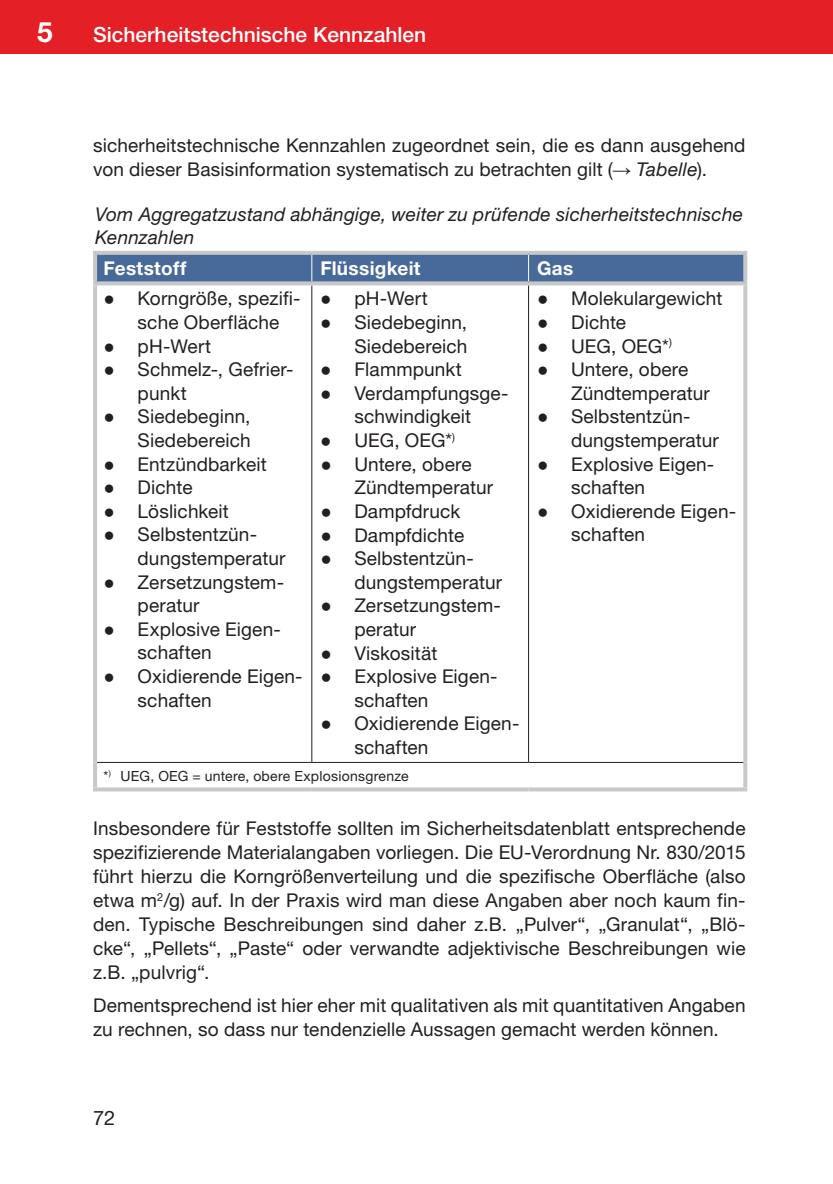
<style>
.page{position:relative;width:833px;height:1184px;background:#fff}
.page>*{position:absolute;margin:0;border:0;box-sizing:border-box;transform-origin:0 0}
.t1{font:700 28px "Helvetica Neue LT Std";color:#fff}
.t2{font:500 21px "Helvetica Neue LT Std";color:#fff}
.t3{font:20px "Helvetica Neue LT Std";color:#231f20}
.t4{font:19px/23.6px "Helvetica Neue LT Std";letter-spacing:.005em;color:#231f20}
.t5{font:italic 19px/23.6px "Helvetica Neue LT Std";letter-spacing:.01em;color:#231f20}
.t6{font:700 19px "Helvetica Neue LT Std";letter-spacing:.015em;color:#fff}
.t7{font:14px "Helvetica Neue LT Std";letter-spacing:.02em;color:#231f20}
.s1{font-family:"Arial"}
.s2{font-style:italic}
.s3{font-family:"Times New Roman"}
</style>
<div class="page">
<div style="left:0;top:0;width:832px;height:53px;background:#e41f25"></div>
<hr style="left:311px;top:285px;width:1px;height:477px;background:#231f20">
<hr style="left:528px;top:285px;width:1px;height:477px;background:#231f20">
<hr style="left:93px;top:251px;width:219px;height:4px;background:#c7c8ca">
<hr style="left:93px;top:255px;width:4px;height:26px;background:#c7c8ca">
<hr style="left:312px;top:251px;width:216px;height:4px;background:#c7c8ca">
<hr style="left:528px;top:251px;width:219px;height:4px;background:#c7c8ca">
<hr style="left:743px;top:255px;width:4px;height:26px;background:#c7c8ca">
<svg style="left:95px;top:253px;width:650px;height:28px;background:#50709d"></svg>
<svg style="left:93px;top:281px;width:219px;height:4px"></svg>
<hr style="left:93px;top:285px;width:4px;height:477px;background:#c7c8ca">
<svg style="left:312px;top:281px;width:216px;height:4px"></svg>
<svg style="left:528px;top:281px;width:219px;height:4px"></svg>
<svg style="left:743px;top:285px;width:4px;height:477px;background:#cbccce"></svg>
<hr style="left:93px;top:762px;width:4px;height:25px;background:#c7c8ca">
<svg style="left:743px;top:762px;width:4px;height:25px"></svg>
<svg style="left:93px;top:787px;width:219px;height:4px"></svg>
<svg style="left:312px;top:787px;width:216px;height:4px"></svg>
<svg style="left:528px;top:787px;width:219px;height:4px"></svg>
<hr style="left:97px;top:762px;width:215px;height:1px;background:#231f20">
<hr style="left:312px;top:762px;width:216px;height:1px;background:#231f20">
<hr style="left:528px;top:762px;width:215px;height:1px;background:#231f20">
<h1 class="t1" style="left:37px;top:15px;width:17px">5</h1>
<p class="t2" style="left:93px;top:22px;width:334px">Sicherheitstechnische Kennzahlen</p>
<p class="t4" style="left:93px;top:133px;width:653px">sicherheitstechnische Kennzahlen zugeordnet sein, die es dann ausgehend von dieser Basisinformation systematisch zu betrachten gilt (<span class="s1">→</span> <span class="s2">Tabelle</span>).</p>
<p class="t5" style="left:95px;top:202px;width:649px">Vom Aggregatzustand abhängige, weiter zu prüfende sicherheitstechnische<br>Kennzahlen</p>
<p class="t6" style="left:104px;top:256px;width:84px">Feststoff</p>
<p class="t6" style="left:320px;top:256px;width:102px">Flüssigkeit</p>
<p class="t6" style="left:537px;top:256px;width:38px">Gas</p>
<p class="t4" style="left:138px;top:287px;width:164px;text-indent:-34px"><span class="s3">●</span> Korngröße, spezifi&shy;sche Oberfläche</p>
<p class="t4" style="left:104px;top:334px;width:109px"><span class="s3">●</span> pH-Wert</p>
<p class="t4" style="left:138px;top:357px;width:157px;text-indent:-34px"><span class="s3">●</span> Schmelz-, Gefrier&shy;punkt</p>
<p class="t4" style="left:104px;top:405px;width:149px;text-align:right"><span class="s3">●</span> Siedebeginn,<br>Siedebereich</p>
<p class="t4" style="left:104px;top:452px;width:165px"><span class="s3">●</span> Entzündbarkeit</p>
<p class="t4" style="left:104px;top:475px;width:90px"><span class="s3">●</span> Dichte</p>
<p class="t4" style="left:104px;top:499px;width:127px"><span class="s3">●</span> Löslichkeit</p>
<p class="t4" style="left:138px;top:523px;width:149px;text-indent:-34px"><span class="s3">●</span> Selbstentzün&shy;dungstemperatur</p>
<p class="t4" style="left:138px;top:570px;width:148px;text-indent:-34px"><span class="s3">●</span> Zersetzungstem&shy;peratur</p>
<p class="t4" style="left:138px;top:617px;width:145px;text-indent:-34px"><span class="s3">●</span> Explosive Eigen&shy;schaften</p>
<p class="t4" style="left:138px;top:664px;width:166px;text-indent:-34px"><span class="s3">●</span> Oxidierende Eigen&shy;schaften</p>
<p class="t4" style="left:320px;top:287px;width:109px"><span class="s3">●</span> pH-Wert</p>
<p class="t4" style="left:320px;top:310px;width:149px;text-align:right"><span class="s3">●</span> Siedebeginn,<br>Siedebereich</p>
<p class="t4" style="left:320px;top:357px;width:143px"><span class="s3">●</span> Flammpunkt</p>
<p class="t4" style="left:320px;top:381px;width:190px;text-align:center"><span class="s3">●</span> Verdampfungsge&shy;schwindigkeit</p>
<p class="t4" style="left:320px;top:428px;width:136px"><span class="s3">●</span> UEG, OEG*<sup>)</sup></p>
<p class="t4" style="left:354px;top:452px;width:140px;text-indent:-34px"><span class="s3">●</span> Untere, obere<br>Zündtemperatur</p>
<p class="t4" style="left:320px;top:499px;width:142px"><span class="s3">●</span> Dampfdruck</p>
<p class="t4" style="left:320px;top:523px;width:145px"><span class="s3">●</span> Dampfdichte</p>
<p class="t4" style="left:354px;top:546px;width:149px;text-indent:-34px"><span class="s3">●</span> Selbstentzün&shy;dungstemperatur</p>
<p class="t4" style="left:354px;top:593px;width:148px;text-indent:-34px"><span class="s3">●</span> Zersetzungstem&shy;peratur</p>
<p class="t4" style="left:320px;top:641px;width:118px"><span class="s3">●</span> Viskosität</p>
<p class="t4" style="left:354px;top:664px;width:145px;text-indent:-34px"><span class="s3">●</span> Explosive Eigen&shy;schaften</p>
<p class="t4" style="left:354px;top:711px;width:166px;text-indent:-34px"><span class="s3">●</span> Oxidierende Eigen&shy;schaften</p>
<p class="t4" style="left:537px;top:287px;width:187px"><span class="s3">●</span> Molekulargewicht</p>
<p class="t4" style="left:537px;top:310px;width:90px"><span class="s3">●</span> Dichte</p>
<p class="t4" style="left:537px;top:334px;width:136px"><span class="s3">●</span> UEG, OEG*<sup>)</sup></p>
<p class="t4" style="left:571px;top:357px;width:140px;text-indent:-34px"><span class="s3">●</span> Untere, obere<br>Zündtemperatur</p>
<p class="t4" style="left:571px;top:405px;width:149px;text-indent:-34px"><span class="s3">●</span> Selbstentzün&shy;dungstemperatur</p>
<p class="t4" style="left:571px;top:452px;width:145px;text-indent:-34px"><span class="s3">●</span> Explosive Eigen&shy;schaften</p>
<p class="t4" style="left:571px;top:499px;width:166px;text-indent:-34px"><span class="s3">●</span> Oxidierende Eigen&shy;schaften</p>
<p class="t7" style="left:104px;top:768px;width:306px">*<sup>)</sup> UEG, OEG = untere, obere Explosionsgrenze</p>
<p class="t4" style="left:93px;top:816px;width:654px;text-align:justify">Insbesondere für Feststoffe sollten im Sicherheitsdatenblatt entsprechende spezifizierende Materialangaben vorliegen. Die EU-Verordnung Nr. 830/2015 führt hierzu die Korngrößenverteilung und die spezifische Oberfläche (also etwa m<sup>2</sup>/g) auf. In der Praxis wird man diese Angaben aber noch kaum fin&shy;den. Typische Beschreibungen sind daher z.B. „Pulver“, „Granulat“, „Blö&shy;cke“, „Pellets“, „Paste“ oder verwandte adjektivische Beschreibungen wie z.B. „pulvrig“.</p>
<p class="t4" style="left:93px;top:993px;width:654px">Dementsprechend ist hier eher mit qualitativen als mit quantitativen Angaben zu rechnen, so dass nur tendenzielle Aussagen gemacht werden können.</p>
<p class="t3" style="left:93px;top:1106px;width:24px">72</p>
</div>
